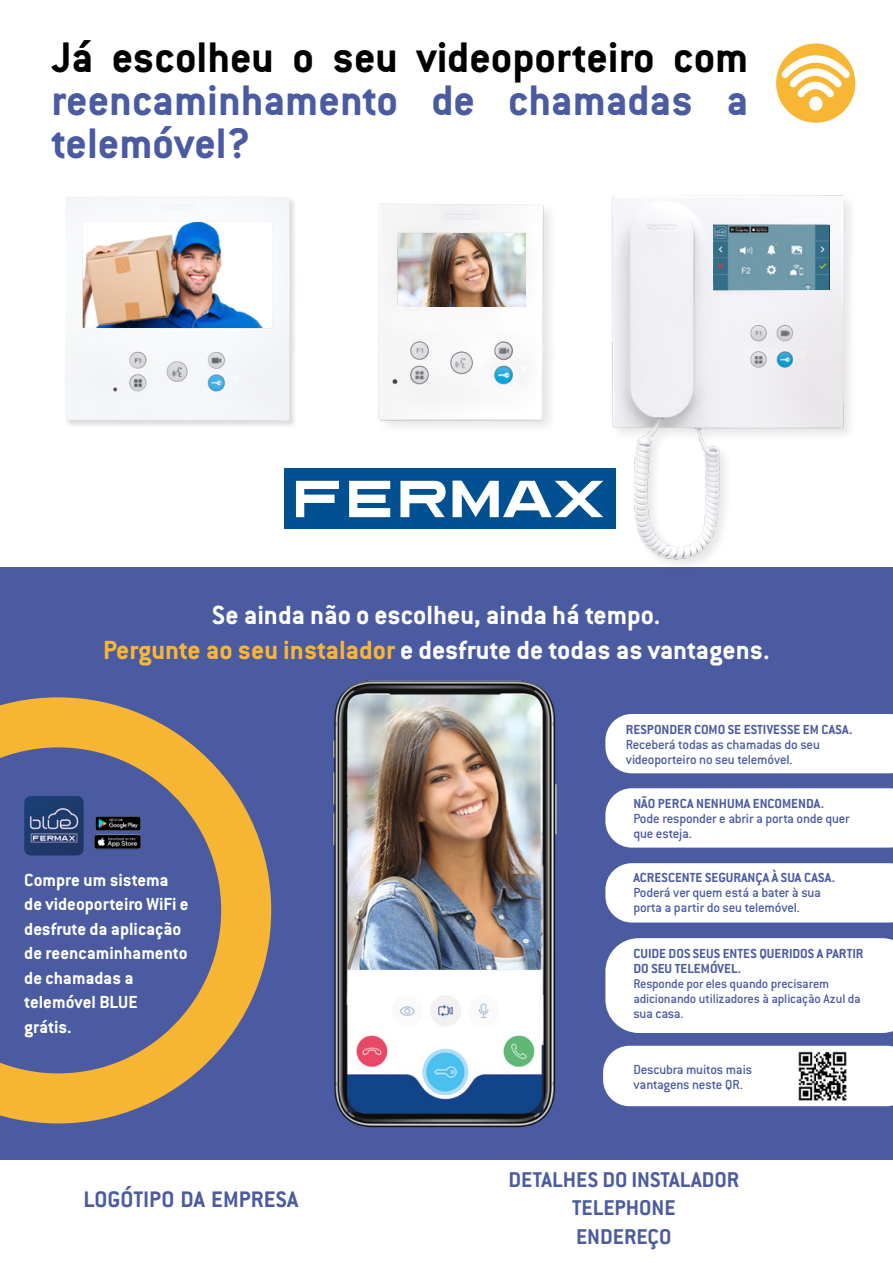
<style>
.page{position:relative;width:893px;height:1263px;background:#fff}
.page>*{position:absolute;margin:0;border:0;box-sizing:border-box;transform-origin:0 0}
.t1{font:700 46.95px/43.2px "Conduit ITC";color:#4a5ba1}
.t2{font:700 46.95px "Conduit ITC";color:#000}
.t3{font:700 28.8px/35.2px "Conduit ITC";color:#fff;text-align:center}
.t4{font:700 24.6px "Conduit ITC";color:#4c5c9d}
.t5{font:700 23.55px/28.2px "Conduit ITC";color:#4c5c9d}
.t6{font:700 19.2px/24.5px "Conduit ITC";color:#fff}
.t7{font:500 14.4px/15px "Conduit ITC";letter-spacing:-.015em;color:#4a5ba1}
.t8{font:700 14.4px/15px "Conduit ITC";color:#4a5ba1}
.t9{font:500 13.95px/15px "Conduit ITC";letter-spacing:-.015em;color:#4a5ba1}
.s1{color:#f8b637}
</style>
<div class="page">
<div style="left:0;top:567px;width:893px;height:592px;background:#4a5ba1"></div>
<svg style="left:0;top:697px;width:271px;height:426px;fill:#f7b534"></svg>
<svg style="left:0;top:747px;width:221px;height:326px"></svg>
<img style="left:552px;top:195px;width:298px;height:370px">
<img style="left:713px;top:225px;width:116px;height:65px">
<div style="left:64px;top:196px;width:233px;height:232px;background:#000;opacity:.14"></div>
<img style="left:65px;top:197px;width:225px;height:224px">
<img style="left:84px;top:222px;width:187px;height:106px">
<div style="left:284px;top:469px;width:331px;height:60px;background:#005092"></div>
<svg style="left:296px;top:481px;width:307px;height:36px"></svg>
<img style="left:92px;top:814px;width:52px;height:20px">
<img style="left:95px;top:834px;width:45px;height:15px">
<img style="left:24px;top:796px;width:60px;height:59px">
<div style="left:605px;top:714px;width:288px;height:59px;background:#fff"></div>
<div style="left:605px;top:788px;width:288px;height:59px;background:#fff"></div>
<div style="left:605px;top:863px;width:288px;height:59px;background:#fff"></div>
<div style="left:603px;top:1046px;width:290px;height:60px;background:#fff"></div>
<img style="left:797px;top:1050px;width:51px;height:51px">
<svg style="left:774px;top:41px;width:83px;height:84px"></svg>
<div style="left:772px;top:40px;width:87px;height:87px;border:4px solid #fff;border-radius:50%"></div>
<svg style="left:781px;top:55px;width:69px;height:56px"></svg>
<div style="left:605px;top:938px;width:288px;height:95px;background:#fff"></div>
<img style="left:332px;top:680px;width:225px;height:448px">
<img style="left:348px;top:694px;width:193px;height:276px">
<img style="left:378px;top:195px;width:207px;height:256px">
<img style="left:398px;top:234px;width:127px;height:72px">
<h1 class="t2" style="left:51px;top:30px;width:698px">Já escolheu o seu videoporteiro com</h1>
<h1 class="t1" style="left:51px;top:78px;width:698px">reencaminhamento de chamadas a telemóvel?</h1>
<h2 class="t3" style="left:103px;top:597px;width:668px">Se ainda não o escolheu, ainda há tempo.<br><span class="s1">Pergunte ao seu instalador</span> e desfrute de todas as vantagens.</h2>
<h3 class="t6" style="left:24px;top:867px;width:166px">Compre um sistema de videoporteiro WiFi e desfrute da aplicação de reencaminhamento de chamadas a telemóvel BLUE grátis.</h3>
<h3 class="t4" style="left:84px;top:1185px;width:216px">LOGÓTIPO DA EMPRESA</h3>
<p class="t8" style="left:626px;top:722px;width:228px">RESPONDER COMO SE ESTIVESSE EM CASA.</p>
<p class="t7" style="left:626px;top:737px;width:196px">Receberá todas as chamadas do seu videoporteiro no seu telemóvel.</p>
<p class="t8" style="left:633px;top:796px;width:192px">NÃO PERCA NENHUMA ENCOMENDA.</p>
<p class="t7" style="left:633px;top:811px;width:218px">Pode responder e abrir a porta onde quer que esteja.</p>
<p class="t8" style="left:633px;top:870px;width:203px">ACRESCENTE SEGURANÇA À SUA CASA.</p>
<p class="t7" style="left:633px;top:885px;width:189px">Poderá ver quem está a bater à sua porta a partir do seu telemóvel.</p>
<p class="t8" style="left:633px;top:946px;width:232px">CUIDE DOS SEUS ENTES QUERIDOS A PARTIR<br>DO SEU TELEMÓVEL.</p>
<p class="t9" style="left:633px;top:976px;width:229px">Responde por eles quando precisarem adicionando utilizadores à aplicação Azul da</p>
<p class="t7" style="left:633px;top:1006px;width:52px">sua casa.</p>
<p class="t7" style="left:633px;top:1062px;width:120px">Descubra muitos mais vantagens neste QR.</p>
<h3 class="t5" style="left:509px;top:1165px;width:12px">DETAL</h3>
<h3 class="t5" style="left:572px;top:1165px;width:91px;text-indent:-9px">HES DO INSTALADOR<br>TELEP</h3>
<h3 class="t5" style="left:626px;top:1193px;width:49px">HONE</h3>
<h3 class="t5" style="left:576px;top:1222px;width:37px">ENDERE</h3>
<h3 class="t5" style="left:648px;top:1222px;width:23px">ÇO</h3>
</div>
